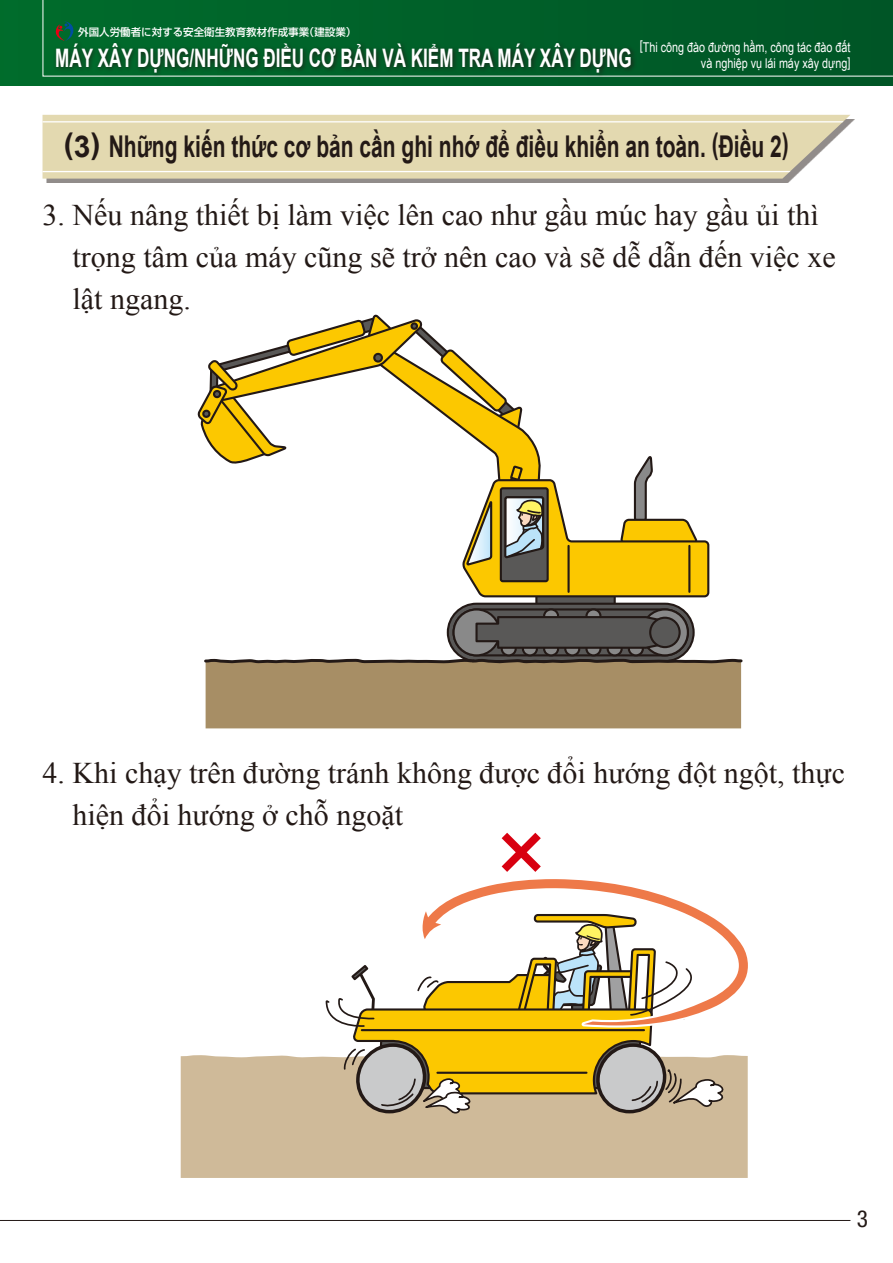
<style>
.page{position:relative;width:893px;height:1263px;background:#fff}
.page>*{position:absolute;margin:0;border:0;box-sizing:border-box;transform-origin:0 0}
.t1{font:30px/42px "Times New Roman";color:#231916}
.t2{font:700 30px "Arial";color:#231916}
.t3{font:700 25.5px "Arial";color:#fff;scale:.67 1}
.t4{font:condensed 23.4px "Helvetica Neue LT Std";color:#231916}
.t5{font:13.5px/16.5px "Arial";color:#fff;text-align:right;scale:.8 1}
.t6{font:500 10.5px "Shin Go Pro";color:#fff}
</style>
<div class="page">
<hr style="left:0;top:1220px;width:850px;height:1px;background:#231916">
<div style="left:0;top:0;width:893px;height:85px;background:linear-gradient(to right,#006c2c,#005526)"></div>
<svg style="left:0;top:0;width:1px;height:77px"></svg>
<svg style="left:42px;top:0;width:851px;height:77px;background:#025f2a"></svg>
<div style="left:536px;top:594px;width:79px;height:10px;background:#595857"></div>
<div style="left:535px;top:592px;width:81px;height:13px;border:2px solid #231916"></div>
<svg style="left:448px;top:604px;width:246px;height:57px"></svg>
<div style="left:447px;top:603px;width:248px;height:59px;border:2px solid #231916;border-radius:29px"></div>
<div style="left:454px;top:609px;width:234px;height:46px;background:#595857;border-radius:23px"></div>
<div style="left:452px;top:608px;width:237px;height:48px;border:2px solid #231916;border-radius:23px"></div>
<div style="left:454px;top:609px;width:45px;height:46px;background:#898989;border-radius:50%"></div>
<div style="left:452px;top:608px;width:49px;height:48px;border:2px solid #231916;border-radius:50%"></div>
<svg style="left:642px;top:609px;width:46px;height:46px"></svg>
<div style="left:641px;top:608px;width:48px;height:48px;border:2px solid #231916;border-radius:50%"></div>
<div style="left:502px;top:642px;width:14px;height:13px;background:#898989;border-radius:50%"></div>
<div style="left:501px;top:641px;width:16px;height:15px;border:2px solid #231916;border-radius:50%"></div>
<div style="left:523px;top:642px;width:14px;height:13px;background:#898989;border-radius:50%"></div>
<div style="left:522px;top:641px;width:16px;height:15px;border:2px solid #231916;border-radius:50%"></div>
<div style="left:544px;top:642px;width:14px;height:13px;background:#898989;border-radius:50%"></div>
<div style="left:543px;top:641px;width:16px;height:15px;border:2px solid #231916;border-radius:50%"></div>
<div style="left:565px;top:642px;width:14px;height:13px;background:#898989;border-radius:50%"></div>
<div style="left:564px;top:641px;width:16px;height:15px;border:2px solid #231916;border-radius:50%"></div>
<div style="left:586px;top:642px;width:14px;height:13px;background:#898989;border-radius:50%"></div>
<div style="left:585px;top:641px;width:16px;height:15px;border:2px solid #231916;border-radius:50%"></div>
<div style="left:608px;top:642px;width:14px;height:13px;background:#898989;border-radius:50%"></div>
<div style="left:607px;top:641px;width:16px;height:15px;border:2px solid #231916;border-radius:50%"></div>
<div style="left:629px;top:642px;width:14px;height:13px;background:#898989;border-radius:50%"></div>
<div style="left:628px;top:641px;width:16px;height:15px;border:2px solid #231916;border-radius:50%"></div>
<svg style="left:544px;top:609px;width:14px;height:13px"></svg>
<div style="left:543px;top:608px;width:16px;height:16px;border:2px solid #231916;border-radius:50%"></div>
<svg style="left:586px;top:609px;width:14px;height:13px"></svg>
<div style="left:585px;top:608px;width:16px;height:16px;border:2px solid #231916;border-radius:50%"></div>
<svg style="left:475px;top:615px;width:192px;height:35px"></svg>
<div style="left:650px;top:618px;width:30px;height:29px;background:#595857;border-radius:50%"></div>
<div style="left:649px;top:617px;width:32px;height:31px;border:2px solid #231916;border-radius:50%"></div>
<svg style="left:198px;top:315px;width:512px;height:283px"></svg>
<svg style="left:204px;top:657px;width:539px;height:71px;background:#a28b65"></svg>
<div style="left:181px;top:1055px;width:567px;height:123px;background:#cfba99"></div>
<svg style="left:425px;top:879px;width:323px;height:119px"></svg>
<svg style="left:502px;top:833px;width:39px;height:39px"></svg>
<svg style="left:325px;top:913px;width:404px;height:203px"></svg>
<div style="left:54px;top:40px;width:583px;height:38px;background:#231916;opacity:.75"></div>
<svg style="left:56px;top:21px;width:17px;height:20px"></svg>
<div style="left:47px;top:119px;width:808px;height:64px;background:#231916;opacity:.5"></div>
<svg style="left:43px;top:115px;width:807px;height:64px;background:#e2d9b2"></svg>
<svg style="left:43px;top:121px;width:801px;height:1px"></svg>
<svg style="left:43px;top:171px;width:748px;height:1px"></svg>
<p class="t6" style="left:78px;top:23px;width:280px">外国人労働者に対する安全衛生教育教材作成事業（建設業）</p>
<p class="t3" style="left:55px;top:41px;width:862px">MÁY XÂY DỰNG/NHỮNG ĐIỀU CƠ BẢN VÀ KIỂM TRA MÁY XÂY DỰNG</p>
<p class="t5" style="left:640px;top:39px;width:265px">[Thi công đào đường hầm, công tác đào đất và nghiệp vụ lái máy xây dựng]</p>
<p class="t2" style="left:64px;top:127px;width:726px">(3) Những kiến thức cơ bản cần ghi nhớ để điều khiển an toàn. (Điều 2)</p>
<p class="t1" style="left:73px;top:193px;width:765px;text-indent:-30px">3. Nếu nâng thiết bị làm việc lên cao như gầu múc hay gầu ủi thì trọng tâm của máy cũng sẽ trở nên cao và sẽ dễ dẫn đến việc xe lật ngang.</p>
<p class="t1" style="left:73px;top:752px;width:774px;text-indent:-30px">4. Khi chạy trên đường tránh không được đổi hướng đột ngột, thực hiện đổi hướng ở chỗ ngoặt</p>
<p class="t4" style="left:857px;top:1205px;width:13px">3</p>
</div>
